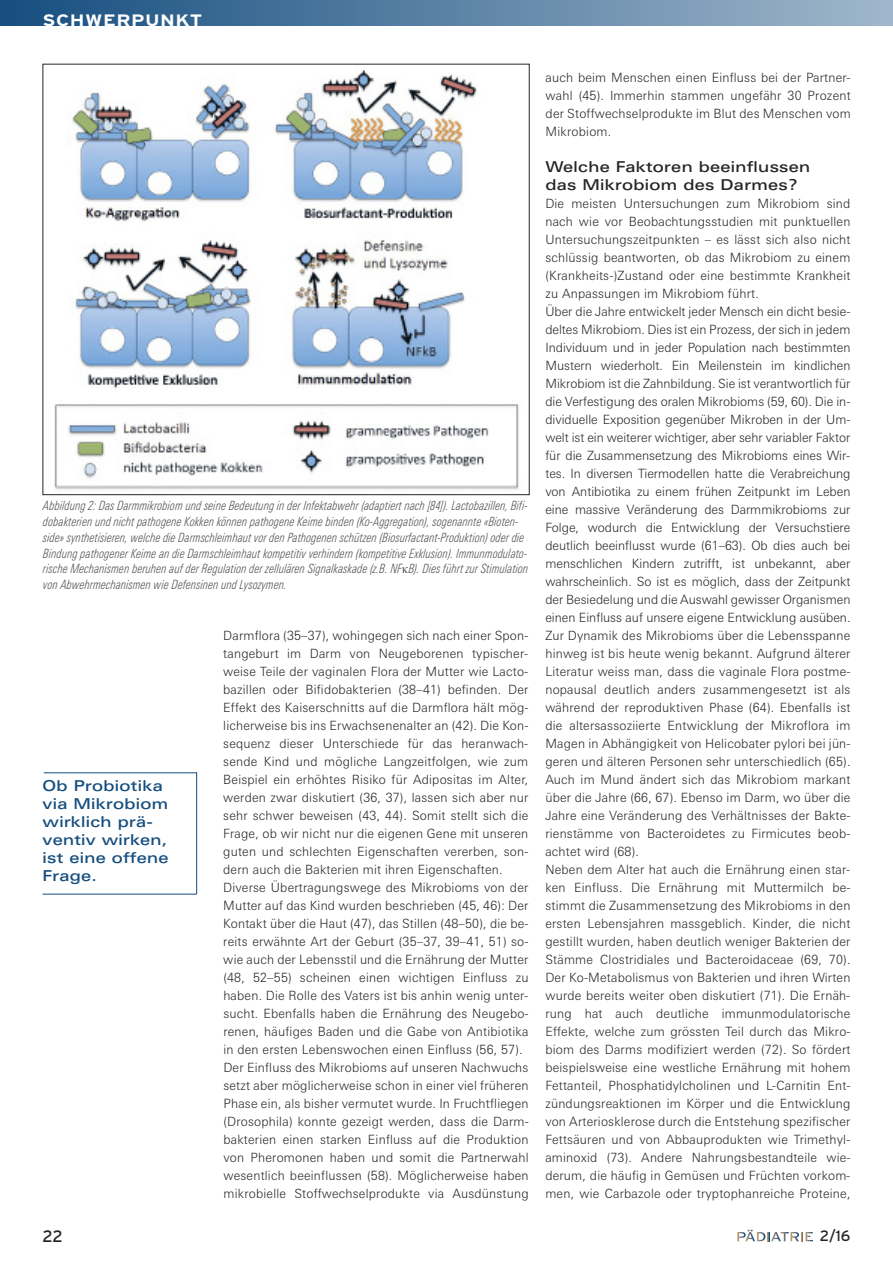
<style>
.page{position:relative;width:893px;height:1263px;background:#fff}
.page>*{position:absolute;margin:0;border:0;box-sizing:border-box;transform-origin:0 0}
.t1{font:700 16.5px "Interstate";letter-spacing:.025em;color:#fff;scale:1.2 1}
.t2{font:16.5px "Interstate";color:#272627}
.t3{font:500 15px/18px "Linotype Univers Extd";letter-spacing:.02em;color:#144d7e}
.t4{font:500 15px/18px "Linotype Univers Extd";letter-spacing:.02em;color:#272627}
.t5{font:15px "Interstate";color:#272627}
.t6{font:300 12.75px/18px "Linotype Univers Basic";letter-spacing:.015em;color:#272627}
.t7{font:italic 300 condensed 12.75px/15.8px "Linotype Univers";letter-spacing:.01em;color:#525152;scale:.9 1}
</style>
<div class="page">
<div style="left:0;top:0;width:893px;height:26px;background:linear-gradient(to right,#164e7f,#a0b7cb)"></div>
<svg style="left:737px;top:1230px;width:76px;height:11px"></svg>
<img style="left:54px;top:69px;width:465px;height:421px">
<hr style="left:44px;top:772px;width:153px;height:1px;background:#144d7e">
<hr style="left:196px;top:772px;width:1px;height:122px;background:#144d7e">
<hr style="left:43px;top:894px;width:154px;height:1px;background:#144d7e">
<p class="t1" style="left:43px;top:11px;width:135px">SCHWERPUNKT</p>
<p class="t7" style="left:43px;top:499px;width:541px">Abbildung 2: Das Darmmikrobiom und seine Bedeutung in der Infektabwehr (adaptiert nach [84]). Lactobazillen, Bifi&shy;dobakterien und nicht pathogene Kokken können pathogene Keime binden (Ko-Aggregation), sogenannte «Bioten&shy;side» synthetisieren, welche die Darmschleimhaut vor den Pathogenen schützen (Biosurfactant-Produktion) oder die Bindung pathogener Keime an die Darmschleimhaut kompetitiv verhindern (kompetitive Exklusion). Immunmodulato&shy;rische Mechanismen beruhen auf der Regulation der zellulären Signalkaskade (z.B. NF B). Dies führt zur Stimulation von Abwehrmechanismen wie Defensinen und Lysozymen.</p>
<p class="t3" style="left:43px;top:778px;width:127px">Ob Probiotika via Mikrobiom wirklich prä&shy;ventiv wirken, ist eine offene<br>Frage.</p>
<p class="t6" style="left:223px;top:627px;width:307px">Darmflora (35–37), wohingegen sich nach einer Spon&shy;tangeburt im Darm von Neugeborenen typischer&shy;weise Teile der vaginalen Flora der Mutter wie Lacto&shy;bazillen oder Bifidobakterien (38–41) befinden. Der Effekt des Kaiserschnitts auf die Darmflora hält mög&shy;licherweise bis ins Erwachsenenalter an (42). Die Kon&shy;sequenz dieser Unterschiede für das heranwach&shy;sende Kind und mögliche Langzeitfolgen, wie zum Beispiel ein erhöhtes Risiko für Adipositas im Alter, werden zwar diskutiert (36, 37), lassen sich aber nur sehr schwer beweisen (43, 44). Somit stellt sich die Frage, ob wir nicht nur die eigenen Gene mit unseren guten und schlechten Eigenschaften vererben, son&shy;dern auch die Bakterien mit ihren Eigenschaften.<br>Diverse Übertragungswege des Mikrobioms von der Mutter auf das Kind wurden beschrieben (45, 46): Der Kontakt über die Haut (47), das Stillen (48–50), die be&shy;reits erwähnte Art der Geburt (35–37, 39–41, 51) so&shy;wie auch der Lebensstil und die Ernährung der Mutter (48, 52–55) scheinen einen wichtigen Einfluss zu haben. Die Rolle des Vaters ist bis anhin wenig unter&shy;sucht. Ebenfalls haben die Ernährung des Neugebo&shy;renen, häufiges Baden und die Gabe von Antibiotika in den ersten Lebenswochen einen Einfluss (56, 57).<br>Der Einfluss des Mikrobioms auf unseren Nachwuchs setzt aber möglicherweise schon in einer viel früheren Phase ein, als bisher vermutet wurde. In Fruchtfliegen (Drosophila) konnte gezeigt werden, dass die Darm&shy;bakterien einen starken Einfluss auf die Produktion von Pheromonen haben und somit die Partnerwahl wesentlich beeinflussen (58). Möglicherweise haben mikrobielle Stoffwechselprodukte via Ausdünstung</p>
<p class="t6" style="left:546px;top:69px;width:307px;text-align:justify">auch beim Menschen einen Einfluss bei der Partner&shy;wahl (45). Immerhin stammen ungefähr 30 Prozent der Stoffwechselprodukte im Blut des Menschen vom Mikrobiom.</p>
<p class="t4" style="left:545px;top:159px;width:266px">Welche Faktoren beeinflussen das Mikrobiom des Darmes?</p>
<p class="t6" style="left:545px;top:195px;width:307px">Die meisten Untersuchungen zum Mikrobiom sind nach wie vor Beobachtungsstudien mit punktuellen Untersuchungszeitpunkten – es lässt sich also nicht schlüssig beantworten, ob das Mikrobiom zu einem (Krankheits-)Zustand oder eine bestimmte Krankheit zu Anpassungen im Mikrobiom führt.<br>Über die Jahre entwickelt jeder Mensch ein dicht besie&shy;deltes Mikrobiom. Dies ist ein Prozess, der sich in jedem Individuum und in jeder Population nach bestimmten Mustern wiederholt. Ein Meilenstein im kindlichen Mikrobiom ist die Zahnbildung. Sie ist verantwortlich für die Verfestigung des oralen Mikrobioms (59, 60). Die in&shy;dividuelle Exposition gegenüber Mikroben in der Um&shy;welt ist ein weiterer wichtiger, aber sehr variabler Faktor für die Zusammensetzung des Mikrobioms eines Wir&shy;tes. In diversen Tiermodellen hatte die Verabreichung von Antibiotika zu einem frühen Zeitpunkt im Leben eine massive Veränderung des Darmmikrobioms zur Folge, wodurch die Entwicklung der Versuchstiere deutlich beeinflusst wurde (61–63). Ob dies auch bei menschlichen Kindern zutrifft, ist unbekannt, aber wahrscheinlich. So ist es möglich, dass der Zeitpunkt der Besiedelung und die Auswahl gewisser Organismen einen Einfluss auf unsere eigene Entwicklung ausüben.<br>Zur Dynamik des Mikrobioms über die Lebensspanne hinweg ist bis heute wenig bekannt. Aufgrund älterer Literatur weiss man, dass die vaginale Flora postme&shy;nopausal deutlich anders zusammengesetzt ist als während der reproduktiven Phase (64). Ebenfalls ist die altersassoziierte Entwicklung der Mikroflora im Magen in Abhängigkeit von Helicobater pylori bei jün&shy;geren und älteren Personen sehr unterschiedlich (65).<br>Auch im Mund ändert sich das Mikrobiom markant über die Jahre (66, 67). Ebenso im Darm, wo über die Jahre eine Veränderung des Verhältnisses der Bakte&shy;rienstämme von Bacteroidetes zu Firmicutes beob&shy;achtet wird (68).<br>Neben dem Alter hat auch die Ernährung einen star&shy;ken Einfluss. Die Ernährung mit Muttermilch be&shy;stimmt die Zusammensetzung des Mikrobioms in den ersten Lebensjahren massgeblich. Kinder, die nicht gestillt wurden, haben deutlich weniger Bakterien der Stämme Clostridiales und Bacteroidaceae (69, 70).<br>Der Ko-Metabolismus von Bakterien und ihren Wirten wurde bereits weiter oben diskutiert (71). Die Ernäh&shy;rung hat auch deutliche immunmodulatorische Effekte, welche zum grössten Teil durch das Mikro&shy;biom des Darms modifiziert werden (72). So fördert beispielsweise eine westliche Ernährung mit hohem Fettanteil, Phosphatidylcholinen und L-Carnitin Ent&shy;zündungsreaktionen im Körper und die Entwicklung von Arteriosklerose durch die Entstehung spezifischer Fettsäuren und von Abbauprodukten wie Trimethyl&shy;aminoxid (73). Andere Nahrungsbestandteile wie&shy;derum, die häufig in Gemüsen und Früchten vorkom&shy;men, wie Carbazole oder tryptophanreiche Proteine,</p>
<p class="t2" style="left:43px;top:1226px;width:22px">22</p>
<p class="t5" style="left:820px;top:1227px;width:32px">2/16</p>
</div>
